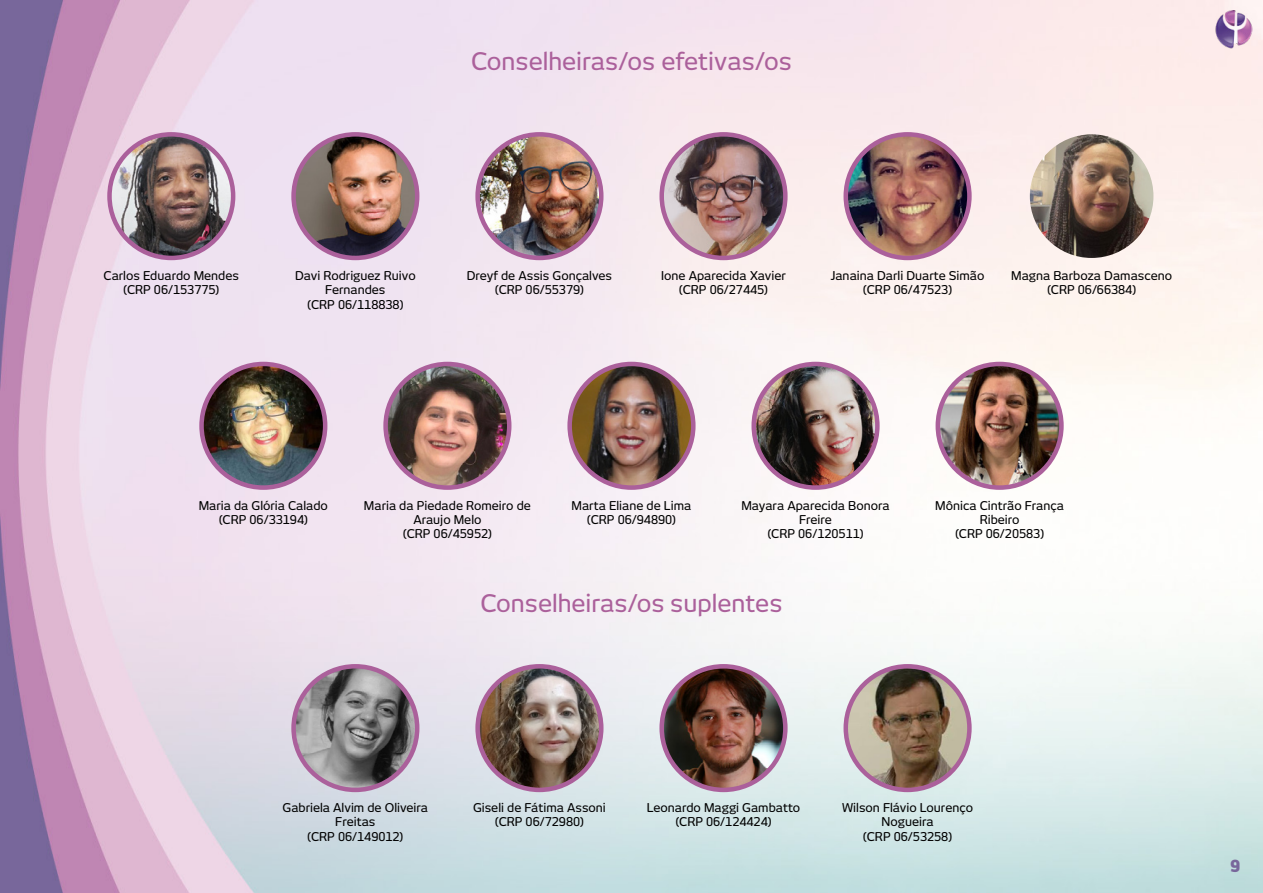
<style>
.page{position:relative;width:1263px;height:893px;background:#fff}
.page>*{position:absolute;margin:0;border:0;box-sizing:border-box;transform-origin:0 0}
.t1{font:500 24px "New June";color:#ab609b}
.t2{font:800 16.5px "New June";color:#78679b}
.t3{font:500 12px/14.4px "New June";color:#000;text-align:center}
</style>
<div class="page">
<img style="left:0;top:0;width:1263px;height:893px">
<img style="left:1214px;top:11px;width:38px;height:39px">
<img style="left:294px;top:666px;width:123px;height:124px;border-radius:62px">
<div style="left:291px;top:664px;width:128px;height:128px;border:4px solid #ab609b;border-radius:50%"></div>
<img style="left:478px;top:666px;width:123px;height:124px;border-radius:62px">
<div style="left:475px;top:664px;width:128px;height:128px;border:4px solid #ab609b;border-radius:50%"></div>
<img style="left:662px;top:666px;width:123px;height:124px;border-radius:62px">
<div style="left:659px;top:664px;width:128px;height:128px;border:4px solid #ab609b;border-radius:50%"></div>
<img style="left:846px;top:666px;width:123px;height:124px;border-radius:62px">
<div style="left:843px;top:664px;width:129px;height:128px;border:4px solid #ab609b;border-radius:50%"></div>
<img style="left:110px;top:134px;width:123px;height:124px;border-radius:62px">
<div style="left:107px;top:132px;width:128px;height:128px;border:4px solid #ab609b;border-radius:50%"></div>
<img style="left:294px;top:134px;width:123px;height:124px;border-radius:62px">
<div style="left:291px;top:132px;width:128px;height:128px;border:4px solid #ab609b;border-radius:50%"></div>
<img style="left:478px;top:134px;width:123px;height:124px;border-radius:62px">
<div style="left:475px;top:132px;width:128px;height:128px;border:4px solid #ab609b;border-radius:50%"></div>
<img style="left:662px;top:134px;width:123px;height:124px;border-radius:62px">
<div style="left:659px;top:132px;width:128px;height:128px;border:4px solid #ab609b;border-radius:50%"></div>
<img style="left:846px;top:134px;width:123px;height:124px;border-radius:62px">
<div style="left:843px;top:132px;width:129px;height:128px;border:4px solid #ab609b;border-radius:50%"></div>
<img style="left:1030px;top:134px;width:123px;height:124px;border-radius:62px">
<img style="left:202px;top:364px;width:123px;height:124px;border-radius:62px">
<div style="left:199px;top:362px;width:128px;height:128px;border:4px solid #ab609b;border-radius:50%"></div>
<img style="left:386px;top:364px;width:123px;height:124px;border-radius:62px">
<div style="left:383px;top:362px;width:128px;height:128px;border:4px solid #ab609b;border-radius:50%"></div>
<img style="left:570px;top:364px;width:123px;height:124px;border-radius:62px">
<div style="left:567px;top:362px;width:128px;height:128px;border:4px solid #ab609b;border-radius:50%"></div>
<img style="left:754px;top:364px;width:123px;height:124px;border-radius:62px">
<div style="left:751px;top:362px;width:129px;height:128px;border:4px solid #ab609b;border-radius:50%"></div>
<img style="left:938px;top:364px;width:123px;height:124px;border-radius:62px">
<div style="left:935px;top:362px;width:129px;height:128px;border:4px solid #ab609b;border-radius:50%"></div>
<h1 class="t1" style="left:471px;top:47px;width:322px">Conselheiras/os efetivas/os</h1>
<p class="t3" style="left:104px;top:268px;width:137px">Carlos Eduardo Mendes (CRP 06/153775)</p>
<p class="t3" style="left:295px;top:268px;width:122px">Davi Rodriguez Ruivo<br>Fernandes<br>(CRP 06/118838)</p>
<p class="t3" style="left:467px;top:268px;width:147px">Dreyf de Assis Gonçalves (CRP 06/55379)</p>
<p class="t3" style="left:661px;top:268px;width:126px">Ione Aparecida Xavier (CRP 06/27445)</p>
<p class="t3" style="left:831px;top:268px;width:155px">Janaina Darli Duarte Simão (CRP 06/47523)</p>
<p class="t3" style="left:1011px;top:268px;width:163px">Magna Barboza Damasceno (CRP 06/66384)</p>
<p class="t3" style="left:199px;top:498px;width:131px">Maria da Glória Calado (CRP 06/33194)</p>
<p class="t3" style="left:364px;top:498px;width:168px">Maria da Piedade Romeiro de<br>Araujo Melo<br>(CRP 06/45952)</p>
<p class="t3" style="left:572px;top:498px;width:121px">Marta Eliane de Lima (CRP 06/94890)</p>
<p class="t3" style="left:741px;top:498px;width:150px">Mayara Aparecida Bonora<br>Freire<br>(CRP 06/120511)</p>
<p class="t3" style="left:935px;top:498px;width:130px">Mônica Cintrão França<br>Ribeiro<br>(CRP 06/20583)</p>
<h1 class="t1" style="left:480px;top:589px;width:304px">Conselheiras/os suplentes</h1>
<p class="t3" style="left:283px;top:800px;width:147px">Gabriela Alvim de Oliveira<br>Freitas<br>(CRP 06/149012)</p>
<p class="t3" style="left:473px;top:800px;width:134px">Giseli de Fátima Assoni (CRP 06/72980)</p>
<p class="t3" style="left:647px;top:800px;width:155px">Leonardo Maggi Gambatto (CRP 06/124424)</p>
<p class="t3" style="left:842px;top:800px;width:132px">Wilson Flávio Lourenço<br>Nogueira<br>(CRP 06/53258)</p>
<h2 class="t2" style="left:1230px;top:856px;width:11px">9</h2>
</div>
